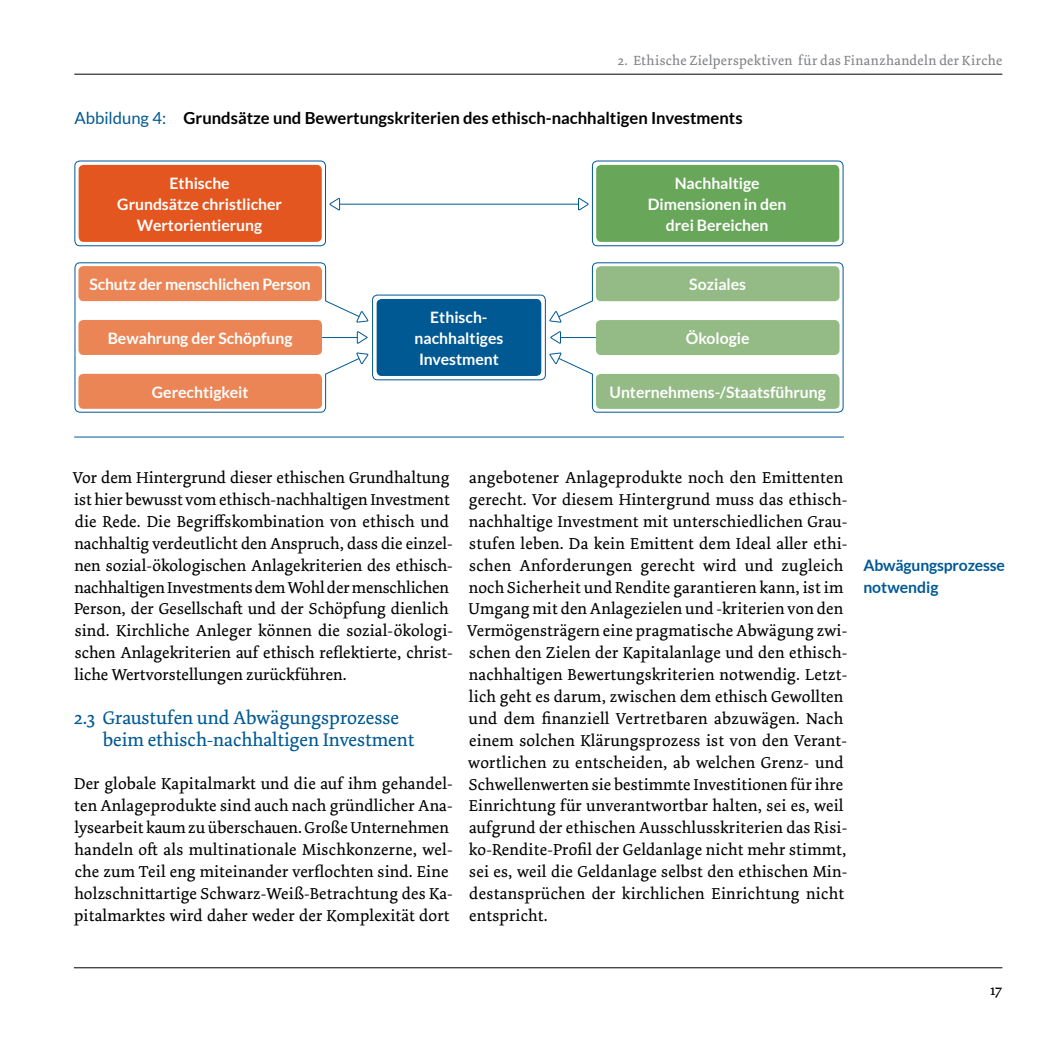
<style>
.page{position:relative;width:1042px;height:1042px;background:#fff}
.page>*{position:absolute;margin:0;border:0;box-sizing:border-box;transform-origin:0 0}
.t1{font:19.25px/21.9px "Dolly Pro";letter-spacing:-.005em;color:#005993}
.t2{font:16.62px/21.9px "Dolly Pro";letter-spacing:.01em;color:#000}
.t3{font:700 16.62px "Lato";color:#000}
.t4{font:700 15.75px/21px "Lato";color:#fff;text-align:center}
.t5{font:700 15.75px/21.9px "Lato";letter-spacing:-.01em;color:#005993}
.t6{font:15.75px "Dolly Pro";color:#000}
.t7{font:14px "Dolly Pro";letter-spacing:.02em;color:#808285}
.s1{font-weight:400;color:#005993}
</style>
<div class="page">
<hr style="left:75px;top:74px;width:927px;height:1px;background:#000">
<hr style="left:74px;top:967px;width:928px;height:1px;background:#000">
<div style="left:75px;top:161px;width:250px;height:85px;background:linear-gradient(to right,#fffdfc,#fff);border-radius:5px"></div>
<div style="left:74px;top:161px;width:252px;height:85px;border:1px solid #005993;border-radius:5px"></div>
<div style="left:79px;top:165px;width:243px;height:77px;background:#e45620;border-radius:5px"></div>
<div style="left:592px;top:161px;width:251px;height:85px;background:linear-gradient(to right,#fff,#fdfefd);border-radius:5px"></div>
<div style="left:592px;top:161px;width:251px;height:85px;border:1px solid #005993;border-radius:5px"></div>
<div style="left:596px;top:165px;width:243px;height:77px;background:#68a75a;border-radius:5px"></div>
<hr style="left:74px;top:437px;width:769px;height:1px;background:#005993">
<div style="left:372px;top:295px;width:174px;height:85px;border:1px solid #005993;border-radius:5px"></div>
<div style="left:377px;top:299px;width:164px;height:77px;background:#005993;border-radius:5px"></div>
<div style="left:78px;top:266px;width:244px;height:35px;background:#ec8555;border-radius:5px"></div>
<div style="left:78px;top:320px;width:244px;height:35px;background:#ec8555;border-radius:5px"></div>
<div style="left:78px;top:374px;width:244px;height:35px;background:#ec8555;border-radius:5px"></div>
<div style="left:596px;top:266px;width:243px;height:35px;background:#94bb86;border-radius:5px"></div>
<div style="left:596px;top:320px;width:243px;height:35px;background:#94bb86;border-radius:5px"></div>
<div style="left:596px;top:374px;width:243px;height:35px;background:#94bb86;border-radius:5px"></div>
<div style="left:75px;top:262px;width:251px;height:151px;border:1px solid #005993;border-radius:5px"></div>
<div style="left:324px;top:301px;width:7px;height:73px;background:#fff"></div>
<hr style="left:322px;top:337px;width:45px;height:1px;background:#005993">
<svg style="left:356px;top:331px;width:12px;height:12px"></svg>
<svg style="left:324px;top:353px;width:45px;height:22px"></svg>
<svg style="left:324px;top:300px;width:45px;height:23px"></svg>
<div style="left:592px;top:262px;width:251px;height:151px;border:1px solid #005993;border-radius:5px"></div>
<div style="left:587px;top:301px;width:7px;height:73px;background:#fff"></div>
<hr style="left:551px;top:337px;width:45px;height:1px;background:#005993">
<svg style="left:550px;top:331px;width:11px;height:12px"></svg>
<svg style="left:549px;top:353px;width:45px;height:22px"></svg>
<svg style="left:549px;top:300px;width:45px;height:23px"></svg>
<svg style="left:577px;top:198px;width:12px;height:12px"></svg>
<svg style="left:329px;top:198px;width:11px;height:12px"></svg>
<hr style="left:340px;top:204px;width:238px;height:1px;background:#005993">
<p class="t7" style="left:618px;top:51px;width:386px">2. Ethische Zielperspektiven für das Finanzhandeln der Kirche</p>
<p class="t3" style="left:74px;top:109px;width:670px"><span class="s1">Abbildung 4:</span> Grundsätze und Bewertungskriterien des ethisch-nachhaltigen Investments</p>
<p class="t4" style="left:117px;top:172px;width:166px">Ethische<br>Grundsätze christlicher<br>Wertorientierung</p>
<p class="t4" style="left:648px;top:172px;width:140px">Nachhaltige<br>Dimensionen in den drei Bereichen</p>
<p class="t4" style="left:90px;top:273px;width:223px">Schutz der menschlichen Person</p>
<p class="t4" style="left:108px;top:327px;width:186px">Bewahrung der Schöpfung</p>
<p class="t4" style="left:152px;top:381px;width:98px">Gerechtigkeit</p>
<p class="t4" style="left:414px;top:306px;width:90px">Ethisch&shy;nachhaltiges<br>Investment</p>
<p class="t4" style="left:689px;top:274px;width:58px">Soziales</p>
<p class="t4" style="left:686px;top:327px;width:65px">Ökologie</p>
<p class="t4" style="left:609px;top:381px;width:218px">Unternehmens-/Staatsführung</p>
<p class="t2" style="left:73px;top:467px;width:382px">Vor dem Hintergrund dieser ethischen Grundhaltung ist hier bewusst vom ethisch-nachhaltigen Investment die Rede. Die Begriffskombination von ethisch und nachhaltig verdeutlicht den Anspruch, dass die einzel&shy;nen sozial-ökologischen Anlagekriterien des ethisch&shy;nachhaltigen Investments dem Wohl der menschlichen Person, der Gesellschaft und der Schöpfung dienlich sind. Kirchliche Anleger können die sozial-ökologi&shy;schen Anlagekriterien auf ethisch reflektierte, christ&shy;liche Wertvorstellungen zurückführen.</p>
<p class="t1" style="left:103px;top:706px;width:313px;text-indent:-29px">2.3 Graustufen und Abwägungsprozesse beim ethisch-nachhaltigen Investment</p>
<p class="t2" style="left:74px;top:773px;width:380px">Der globale Kapitalmarkt und die auf ihm gehandel&shy;ten Anlageprodukte sind auch nach gründlicher Ana&shy;lysearbeit kaum zu überschauen. Große Unternehmen handeln oft als multinationale Mischkonzerne, wel&shy;che zum Teil eng miteinander verflochten sind. Eine holzschnittartige Schwarz-Weiß-Betrachtung des Ka&shy;pitalmarktes wird daher weder der Komplexität dort</p>
<p class="t2" style="left:467px;top:467px;width:382px">angebotener Anlageprodukte noch den Emittenten gerecht. Vor diesem Hintergrund muss das ethisch&shy;nachhaltige Investment mit unterschiedlichen Grau&shy;stufen leben. Da kein Emittent dem Ideal aller ethi&shy;schen Anforderungen gerecht wird und zugleich noch Sicherheit und Rendite garantieren kann, ist im Umgang mit den Anlagezielen und -kriterien von den Vermögensträgern eine pragmatische Abwägung zwi&shy;schen den Zielen der Kapitalanlage und den ethisch&shy;nachhaltigen Bewertungskriterien notwendig. Letzt&shy;lich geht es darum, zwischen dem ethisch Gewollten und dem finanziell Vertretbaren abzuwägen. Nach einem solchen Klärungsprozess ist von den Verant&shy;wortlichen zu entscheiden, ab welchen Grenz- und Schwellenwerten sie bestimmte Investitionen für ihre Einrichtung für unverantwortbar halten, sei es, weil aufgrund der ethischen Ausschlusskriterien das Risi&shy;ko-Rendite-Profil der Geldanlage nicht mehr stimmt, sei es, weil die Geldanlage selbst den ethischen Min&shy;destansprüchen der kirchlichen Einrichtung nicht entspricht.</p>
<p class="t5" style="left:863px;top:554px;width:143px">Abwägungsprozesse notwendig</p>
<p class="t6" style="left:990px;top:980px;width:14px">17</p>
</div>
